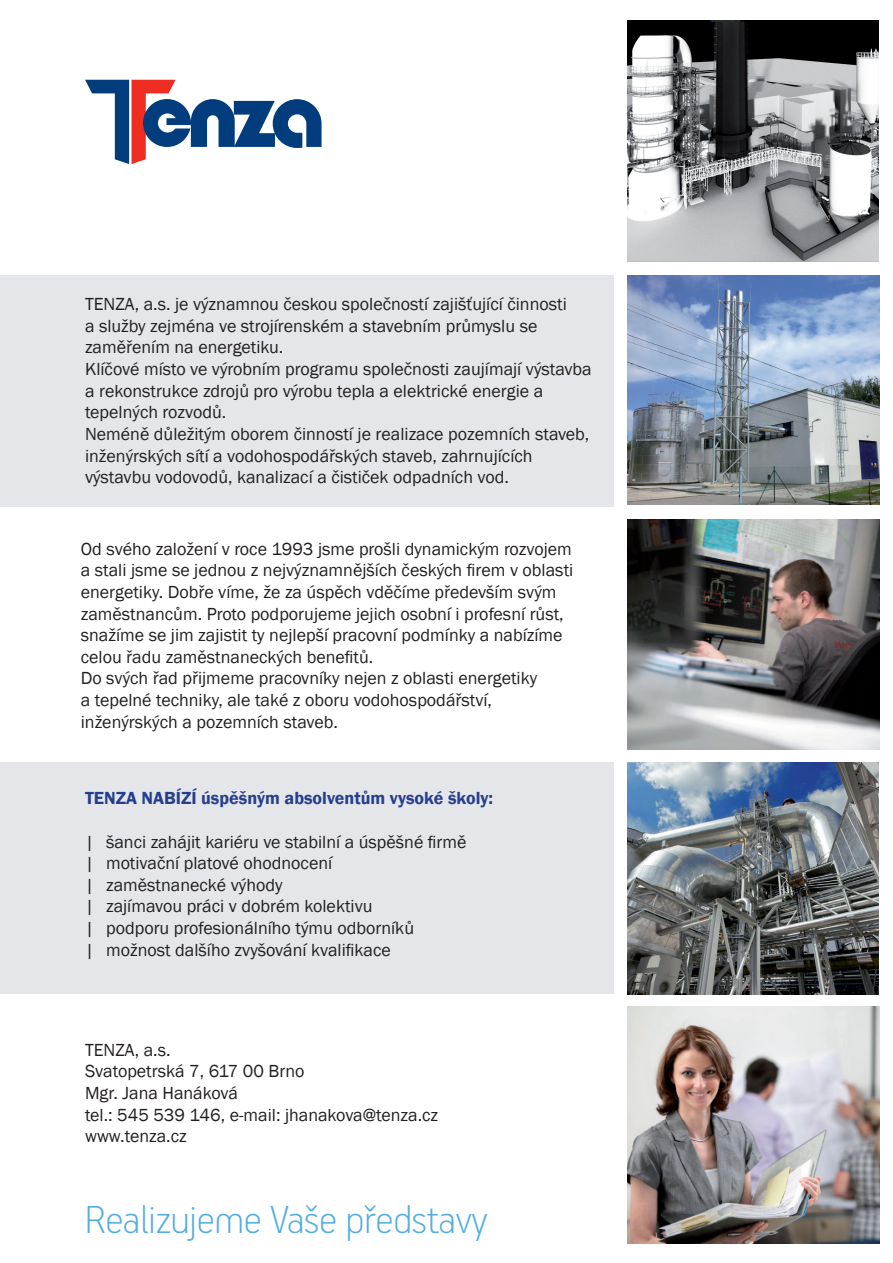
<style>
.page{position:relative;width:893px;height:1263px;background:#fff}
.page>*{position:absolute;margin:0;border:0;box-sizing:border-box;transform-origin:0 0}
.t1{font:100 43.8px "PF Handbook Pro";color:#53addf}
.t2{font:18px/21.6px "Franklin Gothic";color:#231f20}
.t3{font:600 18px "Franklin Gothic";color:#253f8e}
</style>
<div class="page">
<div style="left:0;top:762px;width:613px;height:232px;background:#e4e6e9"></div>
<div style="left:0;top:275px;width:613px;height:232px;background:#e4e6e9"></div>
<img style="left:627px;top:520px;width:252px;height:229px">
<img style="left:627px;top:1007px;width:252px;height:236px">
<img style="left:627px;top:275px;width:252px;height:230px">
<svg style="left:85px;top:80px;width:237px;height:84px"></svg>
<img style="left:628px;top:762px;width:251px;height:232px">
<img style="left:628px;top:22px;width:251px;height:240px">
<p class="t2" style="left:85px;top:294px;width:508px">TENZA, a.s. je významnou českou společností zajišťující činnosti<br>a služby zejména ve strojírenském a stavebním průmyslu se zaměřením na energetiku.<br>Klíčové místo ve výrobním programu společnosti zaujímají výstavba a rekonstrukce zdrojů pro výrobu tepla a elektrické energie a tepelných rozvodů.<br>Neméně důležitým oborem činností je realizace pozemních staveb, inženýrských sítí a vodohospodářských staveb, zahrnujících výstavbu vodovodů, kanalizací a čističek odpadních vod.</p>
<p class="t2" style="left:81px;top:538px;width:494px">Od svého založení v roce 1993 jsme prošli dynamickým rozvojem a stali jsme se jednou z nejvýznamnějších českých firem v oblasti energetiky. Dobře víme, že za úspěch vděčíme především svým zaměstnancům. Proto podporujeme jejich osobní i profesní růst, snažíme se jim zajistit ty nejlepší pracovní podmínky a nabízíme celou řadu zaměstnaneckých benefitů.<br>Do svých řad přijmeme pracovníky nejen z oblasti energetiky<br>a tepelné techniky, ale také z oboru vodohospodářství, inženýrských a pozemních staveb.</p>
<p class="t3" style="left:85px;top:787px;width:410px">TENZA NABÍZÍ úspěšným absolventům vysoké školy:</p>
<p class="t2" style="left:85px;top:831px;width:383px">| šanci zahájit kariéru ve stabilní a úspěšné firmě | motivační platové ohodnocení<br>| zaměstnanecké výhody<br>| zajímavou práci v dobrém kolektivu<br>| podporu profesionálního týmu odborníků<br>| možnost dalšího zvyšování kvalifikace</p>
<p class="t2" style="left:85px;top:1039px;width:355px">TENZA, a.s.<br>Svatopetrská 7, 617 00 Brno<br>Mgr. Jana Hanáková<br>tel.: 545 539 146, e-mail: jhanakova@tenza.cz www.tenza.cz</p>
<h1 class="t1" style="left:85px;top:1193px;width:404px">Realizujeme Vaše představy</h1>
</div>
